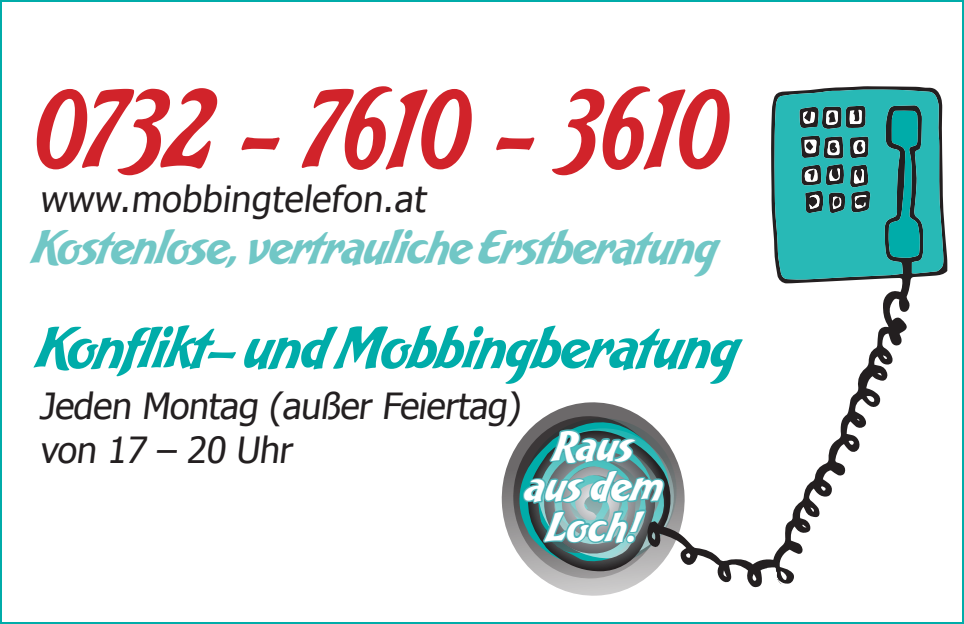
<style>
.page{position:relative;width:964px;height:624px;background:#fff}
.page>*{position:absolute;margin:0;border:0;box-sizing:border-box;transform-origin:0 0}
.t1{font:53.2px "Bakery Script";color:#00aca9}
.t2{font:43.2px "Bakery Script";color:#71c7c6}
.t3{font:38px/40.4px "Bakery Script";letter-spacing:.03em;color:#fff;text-align:center}
.t4{font:36px/44px "Tahoma";color:#231f20}
</style>
<div class="page">
<svg style="left:37px;top:86px;width:609px;height:89px"></svg>
<svg style="left:501px;top:402px;width:142px;height:194px"></svg>
<svg style="left:512px;top:415px;width:134px;height:165px"></svg>
<svg style="left:514px;top:403px;width:132px;height:168px;background:#679495"></svg>
<svg style="left:646px;top:86px;width:301px;height:502px"></svg>
<svg style="left:774px;top:89px;width:169px;height:191px;background:#34a09e"></svg>
<svg style="left:888px;top:111px;width:32px;height:147px;background:#158d8b"></svg>
<svg style="left:758px;top:567px;width:32px;height:21px"></svg>
<div style="left:0;top:0;width:964px;height:624px;border:4px solid #00aca9"></div>
<p class="t4" style="left:39px;top:175px;width:393px">www.mobbingtelefon.at</p>
<p class="t2" style="left:33px;top:221px;width:684px">Kostenlose, vertrauliche Erstberatung</p>
<h1 class="t1" style="left:38px;top:315px;width:700px">Konflikt- und Mobbingberatung</h1>
<p class="t4" style="left:39px;top:382px;width:488px">Jeden Montag (außer Feiertag) von 17 – 20 Uhr</p>
<p class="t3" style="left:524px;top:427px;width:139px">Raus aus dem<br>Loch!</p>
</div>
